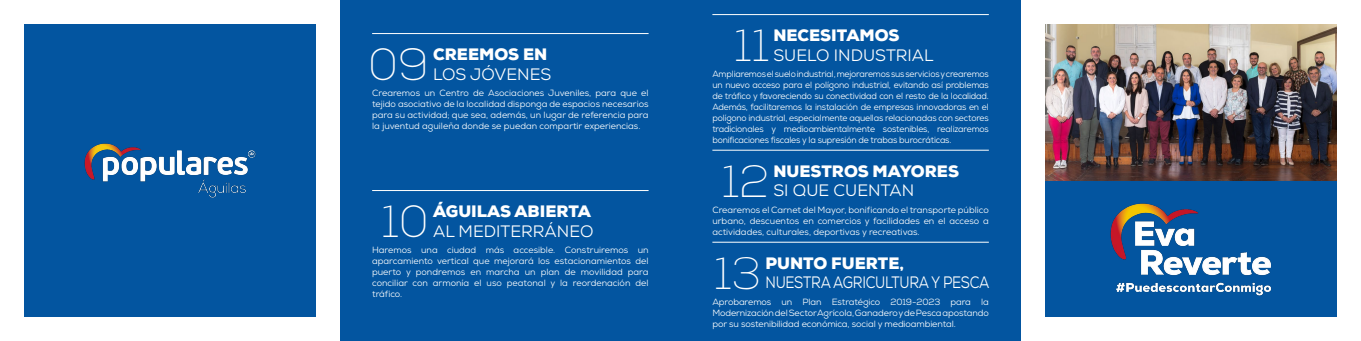
<style>
.page{position:relative;width:1361px;height:341px;background:#fff}
.page>*{position:absolute;margin:0;border:0;box-sizing:border-box;transform-origin:0 0}
.t1{font:100 45px "Nexa";color:#fff}
.t2{font:900 16.5px "Nexa";color:#fff}
.t3{font:16.5px "Nexa";color:#fff}
.t4{font:16.5px "Nexa";letter-spacing:-.02em;color:#fff;scale:.84 1}
.t5{font:9px/10.9px "Nexa";color:#fff;text-align:justify}
.t6{font:9px/10.9px "Nexa";color:#fff;text-align:justify;scale:.96 1}
</style>
<div class="page">
<div style="left:1045px;top:24px;width:291px;height:292px;background:#0355a0"></div>
<div style="left:24px;top:24px;width:292px;height:292px;background:#0355a0"></div>
<img style="left:1110px;top:203px;width:161px;height:92px">
<img style="left:84px;top:143px;width:172px;height:54px">
<div style="left:340px;top:0;width:680px;height:340px;background:#0355a0"></div>
<hr style="left:372px;top:33px;width:276px;height:1px;background:#fff">
<hr style="left:372px;top:190px;width:276px;height:1px;background:#fff">
<hr style="left:712px;top:14px;width:277px;height:1px;background:#fff">
<hr style="left:712px;top:149px;width:277px;height:1px;background:#fff">
<hr style="left:712px;top:241px;width:277px;height:1px;background:#fff">
<img style="left:1045px;top:24px;width:291px;height:156px">
<h1 class="t1" style="left:368px;top:37px;width:62px">09</h1>
<h2 class="t2" style="left:433px;top:43px;width:116px">CREEMOS EN</h2>
<h2 class="t3" style="left:433px;top:63px;width:120px">LOS JÓVENES</h2>
<p class="t5" style="left:372px;top:88px;width:278px">Crearemos un Centro de Asociaciones Juveniles, para que el tejido asociativo de la localidad disponga de espacios necesarios para su actividad; que sea, además, un lugar de referencia para la juventud aguileña donde se puedan compartir experiencias.</p>
<h1 class="t1" style="left:381px;top:193px;width:49px">10</h1>
<h2 class="t2" style="left:433px;top:200px;width:159px">ÁGUILAS ABIERTA</h2>
<h2 class="t3" style="left:433px;top:220px;width:162px">AL MEDITERRÁNEO</h2>
<p class="t5" style="left:372px;top:244px;width:278px">Haremos una ciudad más accesible. Construiremos un aparcamiento vertical que mejorará los estacionamientos del puerto y pondremos en marcha un plan de movilidad para conciliar con armonía el uso peatonal y la reordenación del tráfico.</p>
<h2 class="t2" style="left:773px;top:25px;width:128px">NECESITAMOS</h2>
<h1 class="t1" style="left:734px;top:18px;width:36px">11</h1>
<h2 class="t3" style="left:773px;top:45px;width:162px">SUELO INDUSTRIAL</h2>
<p class="t6" style="left:712px;top:69px;width:289px">Ampliaremos el suelo industrial, mejoraremos sus servicios y crearemos un nuevo acceso para el polígono industrial, evitando así problemas de tráfico y favoreciendo su conectividad con el resto de la localidad.<br>Además, facilitaremos la instalación de empresas innovadoras en el polígono industrial, especialmente aquellas relacionadas con sectores tradicionales y medioambientalmente sostenibles, realizaremos bonificaciones fiscales y la supresión de trabas burocráticas.</p>
<h1 class="t1" style="left:722px;top:153px;width:49px">12</h1>
<h2 class="t2" style="left:773px;top:160px;width:187px">NUESTROS MAYORES</h2>
<h2 class="t3" style="left:773px;top:180px;width:142px">SI QUE CUENTAN</h2>
<p class="t5" style="left:712px;top:204px;width:278px">Crearemos el Carnet del Mayor, bonificando el transporte público urbano, descuentos en comercios y facilidades en el acceso a actividades, culturales, deportivas y recreativas.</p>
<h1 class="t1" style="left:714px;top:245px;width:49px">13</h1>
<h2 class="t2" style="left:765px;top:252px;width:140px">PUNTO FUERTE,</h2>
<h2 class="t4" style="left:765px;top:272px;width:268px">NUESTRA AGRICULTURA Y PESCA</h2>
<p class="t5" style="left:712px;top:296px;width:278px">Aprobaremos un Plan Estratégico 2019-2023 para la Modernización del Sector Agrícola, Ganadero y de Pesca apostando por su sostenibilidad económica, social y medioambiental.</p>
</div>
